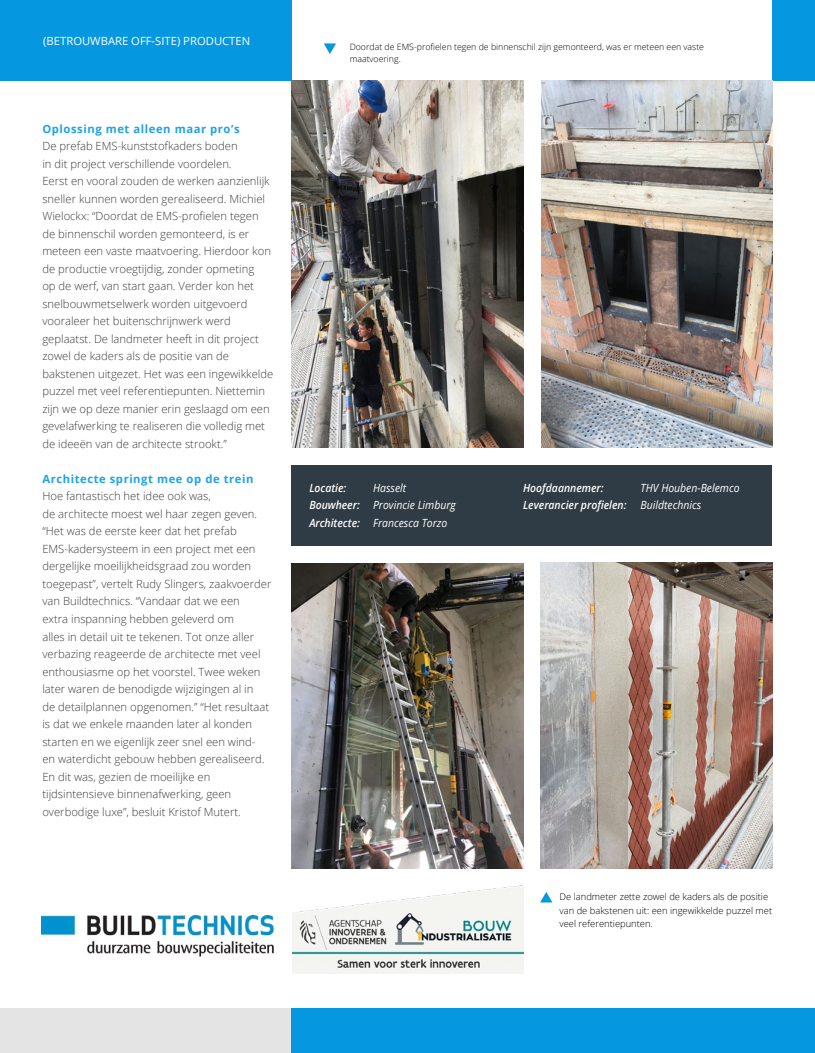
<style>
.page{position:relative;width:815px;height:1053px;background:#fff}
.page>*{position:absolute;margin:0;border:0;box-sizing:border-box;transform-origin:0 0}
.t1{font:300 11.25px/17.5px "Open Sans";color:#3c3c3b}
.t2{font:italic 11.25px/17.5px "Open Sans";color:#fff;scale:.93 1}
.t3{font:700 11.25px "Open Sans";letter-spacing:.05em;color:#1ea2e4}
.t4{font:11.25px "Open Sans";color:#fff}
.t5{font:italic 600 11.25px "Open Sans";color:#fff;scale:.93 1}
.t6{font:300 9.38px/13.8px "Open Sans";color:#000}
.t7{font:300 8.75px/12.5px "Open Sans";color:#000}
.s1{font-weight:600}
</style>
<div class="page">
<div style="left:0;top:1008px;width:292px;height:44px;background:#e3e3e3"></div>
<div style="left:0;top:0;width:292px;height:80px;background:#0598e1"></div>
<div style="left:772px;top:0;width:43px;height:80px;background:#0598e1"></div>
<div style="left:292px;top:1008px;width:523px;height:44px;background:#0598e1"></div>
<img style="left:540px;top:562px;width:232px;height:306px">
<img style="left:541px;top:80px;width:232px;height:368px">
<img style="left:292px;top:80px;width:231px;height:368px">
<img style="left:292px;top:563px;width:231px;height:305px">
<svg style="left:324px;top:43px;width:12px;height:11px"></svg>
<svg style="left:540px;top:892px;width:12px;height:10px"></svg>
<div style="left:292px;top:465px;width:480px;height:80px;background:#2f3c45"></div>
<img style="left:42px;top:915px;width:231px;height:42px">
<img style="left:292px;top:885px;width:231px;height:88px">
<p class="t4" style="left:43px;top:33px;width:208px">(BETROUWBARE OFF-SITE) PRODUCTEN</p>
<p class="t3" style="left:42px;top:120px;width:199px">Oplossing met alleen maar pro’s</p>
<p class="t1" style="left:42px;top:137px;width:232px">De prefab EMS-kunststofkaders boden<br>in dit project verschillende voordelen.<br>Eerst en vooral zouden de werken aanzienlijk sneller kunnen worden gerealiseerd. Michiel Wielockx: “Doordat de EMS-profielen tegen de binnenschil worden gemonteerd, is er meteen een vaste maatvoering. Hierdoor kon de productie vroegtijdig, zonder opmeting<br>op de werf, van start gaan. Verder kon het snelbouwmetselwerk worden uitgevoerd vooraleer het buitenschrijnwerk werd geplaatst. De landmeter heeft in dit project zowel de kaders als de positie van de bakstenen uitgezet. Het was een ingewikkelde puzzel met veel referentiepunten. Niettemin zijn we op deze manier erin geslaagd om een gevelafwerking te realiseren die volledig met de ideeën van de architecte strookt.”</p>
<p class="t3" style="left:42px;top:471px;width:213px">Architecte springt mee op de trein</p>
<p class="t1" style="left:42px;top:487px;width:230px">Hoe fantastisch het idee ook was,<br>de architecte moest wel haar zegen geven. “Het was de eerste keer dat het prefab EMS-kadersysteem in een project met een dergelijke moeilijkheidsgraad zou worden toegepast”, vertelt Rudy Slingers, zaakvoerder van Buildtechnics. “Vandaar dat we een<br>extra inspanning hebben geleverd om<br>alles in detail uit te tekenen. Tot onze aller verbazing reageerde de architecte met veel enthousiasme op het voorstel. Twee weken later waren de benodigde wijzigingen al in<br>de detailplannen opgenomen.” “Het resultaat is dat we enkele maanden later al konden starten en we eigenlijk zeer snel een wind-<br>en waterdicht gebouw hebben gerealiseerd.<br>En dit was, gezien de moeilijke en tijdsintensieve binnenafwerking, geen overbodige luxe”, besluit Kristof Mutert.</p>
<p class="t7" style="left:350px;top:40px;width:356px">Doordat de EMS-profielen tegen de binnenschil zijn gemonteerd, was er meteen een vaste maatvoering.</p>
<p class="t2" style="left:309px;top:478px;width:159px;text-indent:64px">Hasselt<br><span class="s1">Bouwheer:</span> Provincie Limburg<br><span class="s1">Architecte:</span> Francesca Torzo</p>
<p class="t5" style="left:523px;top:480px;width:88px">Hoofdaannemer:</p>
<p class="t2" style="left:523px;top:478px;width:234px;text-indent:117px">THV Houben-Belemco<br><span class="s1">Leverancier profielen:</span> Buildtechnics</p>
<p class="t5" style="left:309px;top:480px;width:41px">Locatie:</p>
<p class="t6" style="left:559px;top:889px;width:214px">De landmeter zette zowel de kaders als de positie van de bakstenen uit: een ingewikkelde puzzel met veel referentiepunten.</p>
</div>
